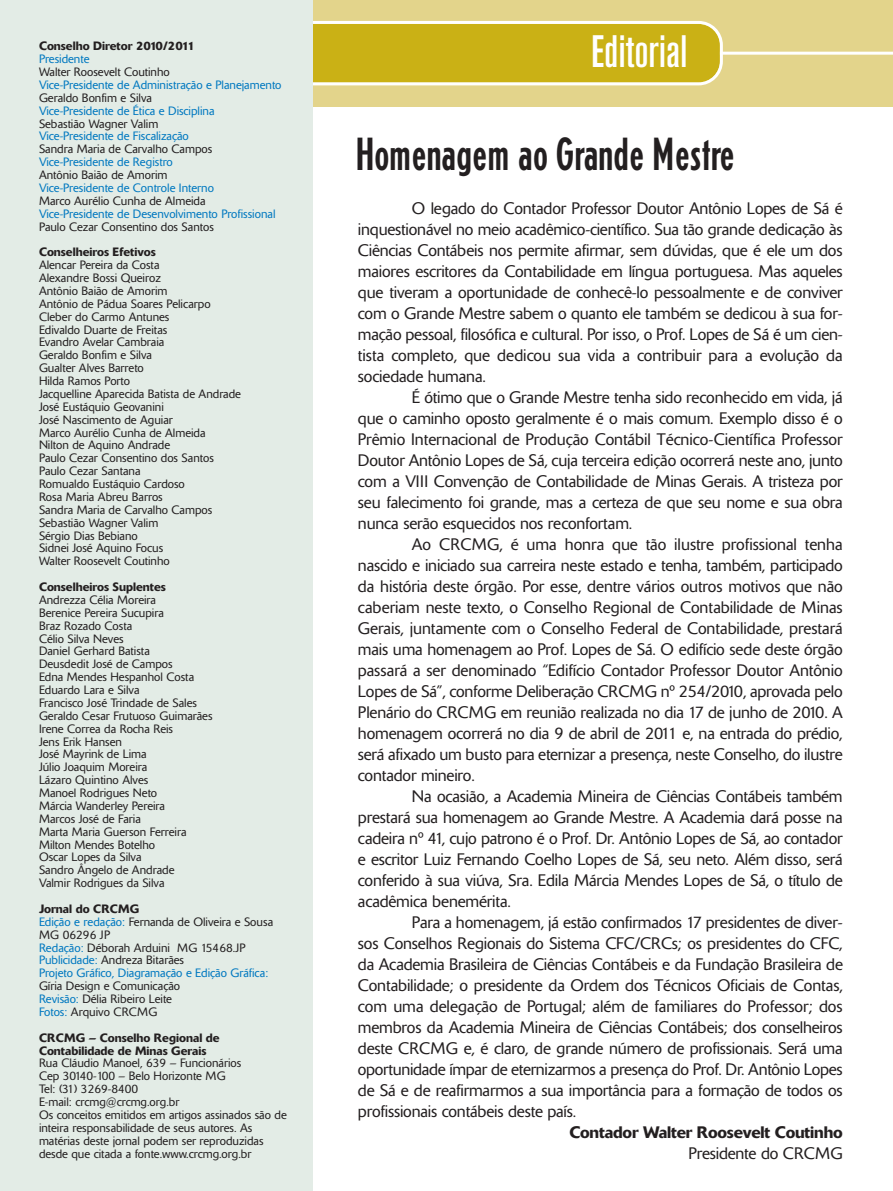
<style>
.page{position:relative;width:893px;height:1191px;background:#fff}
.page>*{position:absolute;margin:0;border:0;box-sizing:border-box;transform-origin:0 0}
.t1{font:500 condensed 45px "AT Erbar";color:#231f20}
.t2{font:500 condensed 45px "Akzidenz Grotesk BE";color:#fff}
.t3{font:300 16.5px/21px "Delta";letter-spacing:-.01em;color:#231f20;text-align:justify}
.t4{font:500 16.5px "Delta";letter-spacing:-.01em;color:#231f20}
.t5{font:300 12px/12.9px "Delta";color:#231f20}
.t6{font:300 12px/12.9px "Delta";color:#0078c0}
.t7{font:500 12px/12.9px "Delta";color:#231f20}
.s1{font-weight:500;color:#231f20}
.s2{color:#231f20}
.s3{color:#0078c0}
</style>
<div class="page">
<div style="left:305px;top:0;width:588px;height:106px;background:#e3d48b"></div>
<hr style="left:340px;top:52px;width:553px;height:3px;background:#fff">
<svg style="left:313px;top:21px;width:410px;height:64px;background:#cfb82b"></svg>
<div style="left:0;top:0;width:313px;height:1191px;background:#e3ece6"></div>
<p class="t7" style="left:39px;top:41px;width:157px">Conselho Diretor 2010/2011</p>
<p class="t6" style="left:39px;top:54px;width:52px">Presidente</p>
<p class="t5" style="left:39px;top:67px;width:132px">Walter Roosevelt Coutinho</p>
<p class="t6" style="left:39px;top:80px;width:244px">Vice-Presidente de Administração e Planejamento</p>
<p class="t5" style="left:39px;top:92px;width:115px">Geraldo Bonfim e Silva</p>
<p class="t6" style="left:39px;top:105px;width:177px">Vice-Presidente de Ética e Disciplina</p>
<p class="t5" style="left:39px;top:118px;width:121px">Sebastião Wagner Valim</p>
<p class="t6" style="left:39px;top:131px;width:151px">Vice-Presidente de Fiscalização</p>
<p class="t5" style="left:39px;top:144px;width:175px">Sandra Maria de Carvalho Campos</p>
<p class="t6" style="left:39px;top:157px;width:135px">Vice-Presidente de Registro</p>
<p class="t5" style="left:39px;top:170px;width:130px">Antônio Baião de Amorim</p>
<p class="t6" style="left:39px;top:182px;width:176px">Vice-Presidente de Controle Interno</p>
<p class="t5" style="left:39px;top:195px;width:168px">Marco Aurélio Cunha de Almeida</p>
<p class="t6" style="left:39px;top:208px;width:238px">Vice-Presidente de Desenvolvimento Profissional</p>
<p class="t5" style="left:39px;top:221px;width:176px">Paulo Cezar Consentino dos Santos</p>
<p class="t7" style="left:39px;top:247px;width:118px">Conselheiros Efetivos</p>
<p class="t5" style="left:39px;top:260px;width:204px">Alencar Pereira da Costa<br>Alexandre Bossi Queiroz<br>Antônio Baião de Amorim<br>Antônio de Pádua Soares Pelicarpo<br>Cleber do Carmo Antunes<br>Edivaldo Duarte de Freitas<br>Evandro Avelar Cambraia<br>Geraldo Bonfim e Silva<br>Gualter Alves Barreto<br>Hilda Ramos Porto<br>Jacquelline Aparecida Batista de Andrade<br>José Eustáquio Geovanini<br>José Nascimento de Aguiar<br>Marco Aurélio Cunha de Almeida<br>Nilton de Aquino Andrade<br>Paulo Cezar Consentino dos Santos<br>Paulo Cezar Santana<br>Romualdo Eustáquio Cardoso<br>Rosa Maria Abreu Barros<br>Sandra Maria de Carvalho Campos<br>Sebastião Wagner Valim<br>Sérgio Dias Bebiano<br>Sidnei José Aquino Focus<br>Walter Roosevelt Coutinho</p>
<p class="t7" style="left:39px;top:581px;width:128px">Conselheiros Suplentes</p>
<p class="t5" style="left:39px;top:594px;width:175px">Andrezza Célia Moreira<br>Berenice Pereira Sucupira<br>Braz Rozado Costa<br>Célio Silva Neves<br>Daniel Gerhard Batista<br>Deusdedit José de Campos<br>Edna Mendes Hespanhol Costa<br>Eduardo Lara e Silva<br>Francisco José Trindade de Sales<br>Geraldo Cesar Frutuoso Guimarães<br>Irene Correa da Rocha Reis<br>Jens Erik Hansen<br>José Mayrink de Lima<br>Júlio Joaquim Moreira<br>Lázaro Quintino Alves<br>Manoel Rodrigues Neto<br>Márcia Wanderley Pereira<br>Marcos José de Faria<br>Marta Maria Guerson Ferreira<br>Milton Mendes Botelho<br>Oscar Lopes da Silva<br>Sandro Ângelo de Andrade<br>Valmir Rodrigues da Silva</p>
<p class="t6" style="left:39px;top:903px;width:236px"><span class="s1">Jornal do CRCMG<br></span>Edição e redação: <span class="s2">Fernanda de Oliveira e Sousa<br>MG 06296 JP<br></span>Redação: <span class="s2">Déborah Arduini MG 15468.JP<br></span>Publicidade: <span class="s2">Andreza Bitarães<br></span>Projeto Gráfico, Diagramação e Edição Gráfica:</p>
<p class="t5" style="left:39px;top:980px;width:143px">Gíria Design e Comunicação<br><span class="s3">Revisão:</span> Délia Ribeiro Leite<br><span class="s3">Fotos:</span> Arquivo CRCMG</p>
<p class="t7" style="left:39px;top:1032px;width:182px">CRCMG – Conselho Regional de<br>Contabilidade de Minas Gerais</p>
<p class="t5" style="left:39px;top:1058px;width:249px">Rua Cláudio Manoel, 639 – Funcionários<br>Cep 30140-100 – Belo Horizonte MG<br>Tel: (31) 3269-8400<br>E-mail: crcmg@crcmg.org.br<br>Os conceitos emitidos em artigos assinados são de inteira responsabilidade de seus autores. As matérias deste jornal podem ser reproduzidas desde que citada a fonte.www.crcmg.org.br</p>
<h1 class="t2" style="left:591px;top:35px;width:98px">Editorial</h1>
<h1 class="t1" style="left:356px;top:138px;width:380px">Homenagem ao Grande Mestre</h1>
<p class="t3" style="left:358px;top:199px;width:486px;text-indent:54px">O legado do Contador Professor Doutor Antônio Lopes de Sá é inquestionável no meio acadêmico-científico. Sua tão grande dedicação às Ciências Contábeis nos permite afirmar, sem dúvidas, que é ele um dos maiores escritores da Contabilidade em língua portuguesa. Mas aqueles que tiveram a oportunidade de conhecê-lo pessoalmente e de conviver com o Grande Mestre sabem o quanto ele também se dedicou à sua for&shy;mação pessoal, filosófica e cultural. Por isso, o Prof. Lopes de Sá é um cien&shy;tista completo, que dedicou sua vida a contribuir para a evolução da sociedade humana.</p>
<p class="t3" style="left:358px;top:388px;width:486px;text-indent:54px">É ótimo que o Grande Mestre tenha sido reconhecido em vida, já que o caminho oposto geralmente é o mais comum. Exemplo disso é o Prêmio Internacional de Produção Contábil Técnico-Científica Professor Doutor Antônio Lopes de Sá, cuja terceira edição ocorrerá neste ano, junto com a VIII Convenção de Contabilidade de Minas Gerais. A tristeza por seu falecimento foi grande, mas a certeza de que seu nome e sua obra nunca serão esquecidos nos reconfortam.</p>
<p class="t3" style="left:358px;top:535px;width:486px;text-indent:54px">Ao CRCMG, é uma honra que tão ilustre profissional tenha nascido e iniciado sua carreira neste estado e tenha, também, participado da história deste órgão. Por esse, dentre vários outros motivos que não caberiam neste texto, o Conselho Regional de Contabilidade de Minas Gerais, juntamente com o Conselho Federal de Contabilidade, prestará mais uma homenagem ao Prof. Lopes de Sá. O edifício sede deste órgão passará a ser denominado “Edifício Contador Professor Doutor Antônio Lopes de Sá”, conforme Deliberação CRCMG nº 254/2010, aprovada pelo Plenário do CRCMG em reunião realizada no dia 17 de junho de 2010. A homenagem ocorrerá no dia 9 de abril de 2011 e, na entrada do prédio, será afixado um busto para eternizar a presença, neste Conselho, do ilustre contador mineiro.</p>
<p class="t3" style="left:358px;top:787px;width:486px;text-indent:54px">Na ocasião, a Academia Mineira de Ciências Contábeis também prestará sua homenagem ao Grande Mestre. A Academia dará posse na cadeira nº 41, cujo patrono é o Prof. Dr. Antônio Lopes de Sá, ao contador e escritor Luiz Fernando Coelho Lopes de Sá, seu neto. Além disso, será conferido à sua viúva, Sra. Edila Márcia Mendes Lopes de Sá, o título de acadêmica benemérita.</p>
<p class="t3" style="left:358px;top:913px;width:486px;text-indent:54px">Para a homenagem, já estão confirmados 17 presidentes de diver&shy;sos Conselhos Regionais do Sistema CFC/CRCs; os presidentes do CFC, da Academia Brasileira de Ciências Contábeis e da Fundação Brasileira de Contabilidade; o presidente da Ordem dos Técnicos Oficiais de Contas, com uma delegação de Portugal; além de familiares do Professor; dos membros da Academia Mineira de Ciências Contábeis; dos conselheiros deste CRCMG e, é claro, de grande número de profissionais. Será uma oportunidade ímpar de eternizarmos a presença do Prof. Dr. Antônio Lopes de Sá e de reafirmarmos a sua importância para a formação de todos os profissionais contábeis deste país.</p>
<p class="t4" style="left:569px;top:1126px;width:275px">Contador Walter Roosevelt Coutinho</p>
<p class="t3" style="left:689px;top:1144px;width:156px">Presidente do CRCMG</p>
</div>
